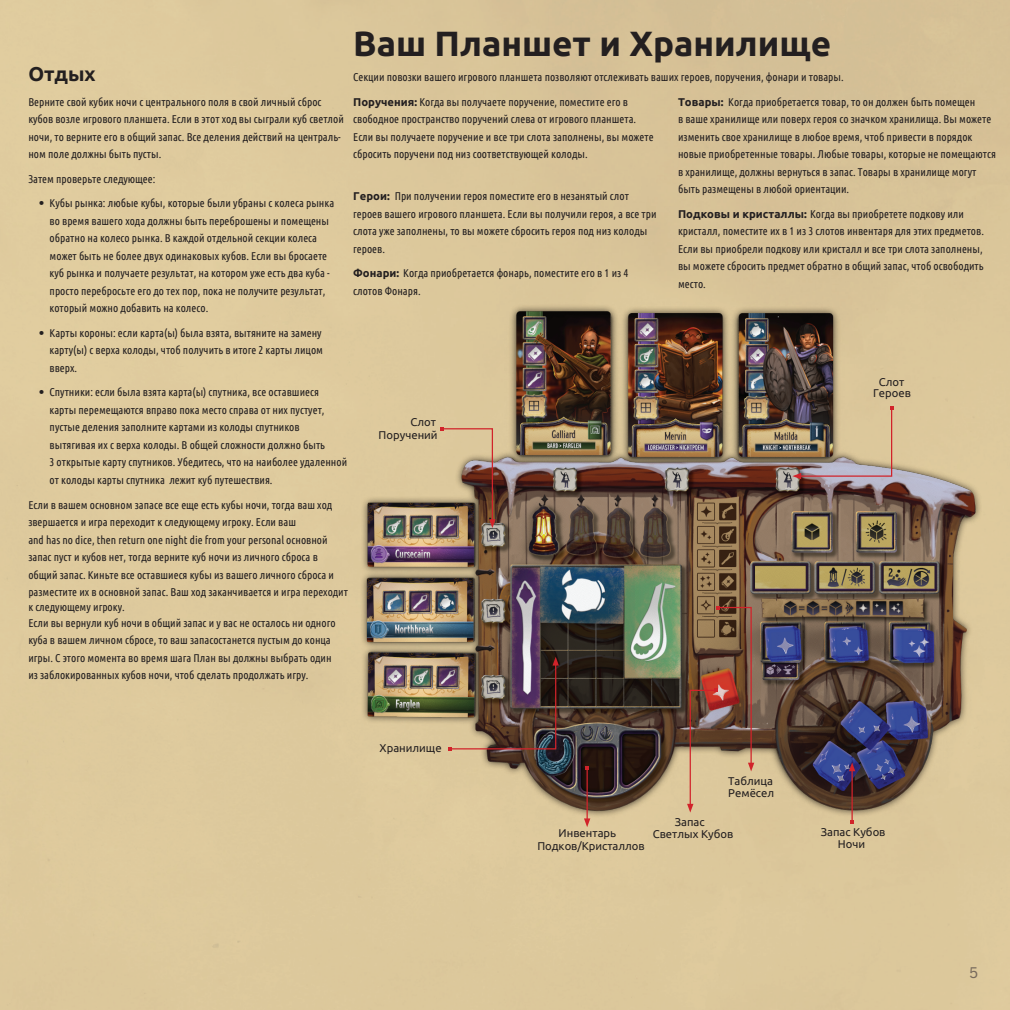
<style>
.page{position:relative;width:1010px;height:1010px;background:#fff}
.page>*{position:absolute;margin:0;border:0;box-sizing:border-box;transform-origin:0 0}
.t1{font:700 35px "Ubuntu";letter-spacing:.005em;color:#231f20}
.t2{font:700 20px "Ubuntu";letter-spacing:.005em;color:#231f20}
.t3{font:15px "Trade Gothic Next LT Pro";color:#776a5c}
.t4{font:11.25px/17.5px "Ubuntu Condensed";letter-spacing:.005em;color:#231f20}
.t5{font:11.25px/12.5px "Ubuntu";letter-spacing:.005em;color:#231f20;text-align:center}
.s1{font-family:"Ubuntu";font-weight:700}
.s2{font-family:"Trade Gothic Next LT Pro";font-weight:300}
</style>
<div class="page">
<img style="left:354px;top:274px;width:627px;height:560px">
<img style="left:448px;top:657px;width:111px;height:93px">
<hr style="left:851px;top:769px;width:2px;height:53px;background:#d1232a">
<svg style="left:849px;top:762px;width:6px;height:9px"></svg>
<img style="left:792px;top:407px;width:101px;height:72px">
<img style="left:440px;top:427px;width:56px;height:101px">
<svg style="left:687px;top:606px;width:67px;height:206px;background:#977157"></svg>
<hr style="left:586px;top:768px;width:2px;height:52px;background:#d1232a">
<svg style="left:585px;top:766px;width:4px;height:4px"></svg>
<svg style="left:584px;top:818px;width:6px;height:9px"></svg>
<h1 class="t1" style="left:353px;top:24px;width:479px">Ваш Планшет и Хранилище</h1>
<p class="t4" style="left:353px;top:64px;width:492px;line-height:24.6px">Секции повозки вашего игрового планшета позволяют отслеживать ваших героев, поручения, фонари и товары.<br><span class="s1">Поручения:</span> Когда вы получаете поручение, поместите его в</p>
<p class="t4" style="left:353px;top:110px;width:302px">свободное пространство поручений слева от игрового планшета.<br>Если вы получаете поручение и все три слота заполнены, вы можете сбросить поручени под низ соответствующей колоды.</p>
<p class="t4" style="left:353px;top:187px;width:305px"><span class="s1">Герои:</span> При получении героя поместите его в незанятый слот героев вашего игрового планшета. Если вы получили героя, а все три слота уже заполнены, то вы можете сбросить героя под низ колоды героев.</p>
<p class="t4" style="left:353px;top:264px;width:277px"><span class="s1">Фонари:</span> Когда приобретается фонарь, поместите его в 1 из 4 слотов Фонаря.</p>
<h2 class="t2" style="left:28px;top:62px;width:69px">Отдых</h2>
<p class="t4" style="left:28px;top:93px;width:317px">Верните свой кубик ночи с центрального поля в свой личный сброс кубов возле игрового планшета. Если в этот ход вы сыграли куб светлой ночи, то верните его в общий запас. Все деления действий на централь&shy;ном поле должны быть пусты.</p>
<p class="t4" style="left:28px;top:170px;width:129px">Затем проверьте следующее:</p>
<p class="t4" style="left:50px;top:194px;width:286px;text-indent:-11px"><span class="s2">•</span> Кубы рынка: любые кубы, которые были убраны с колеса рынка во время вашего хода должны быть переброшены и помещены обратно на колесо рынка. В каждой отдельной секции колеса может быть не более двух одинаковых кубов. Если вы бросаете куб рынка и получаете результат, на котором уже есть два куба - просто перебросьте его до тех пор, пока не получите результат, который можно добавить на колесо.</p>
<p class="t4" style="left:50px;top:324px;width:275px;text-align:justify;text-indent:-11px"><span class="s2">•</span> Карты короны: если карта(ы) была взята, вытяните на замену карту(ы) с верха колоды, чтоб получить в итоге 2 карты лицом вверх.</p>
<p class="t4" style="left:50px;top:383px;width:299px;text-indent:-11px"><span class="s2">•</span> Спутники: если была взята карта(ы) спутника, все оставшиеся карты перемещаются вправо пока место справа от них пустует, пустые деления заполните картами из колоды спутников вытягивая их с верха колоды. В общей сложности должно быть<br>3 открытые карту спутников. Убедитесь, что на наиболее удаленной от колоды карты спутника лежит куб путешествия.</p>
<p class="t4" style="left:28px;top:496px;width:321px">Если в вашем основном запасе все еще есть кубы ночи, тогда ваш ход звершается и игра переходит к следующему игроку. Если ваш<br>and has no dice, then return one night die from your personal основной запас пуст и кубов нет, тогда верните куб ночи из личного сброса в общий запас. Киньте все оставшиеся кубы из вашего личного сброса и разместите их в основной запас. Ваш ход заканчивается и игра переходит</p>
<p class="t4" style="left:28px;top:598px;width:309px;line-height:16.1px">к следующему игроку.<br>Если вы вернули куб ночи в общий запас и у вас не осталось ни одного</p>
<p class="t4" style="left:28px;top:631px;width:305px;text-align:justify">куба в вашем личном сбросе, то ваш запасостанется пустым до конца игры. С этого момента во время шага План вы должны выбрать один из заблокированных кубов ночи, чтоб сделать продолжать игру.</p>
<p class="t4" style="left:678px;top:93px;width:319px"><span class="s1">Товары:</span> Когда приобретается товар, то он должен быть помещен<br>в ваше хранилище или поверх героя со значком хранилища. Вы можете изменить свое хранилище в любое время, чтоб привести в порядок новые приобретенные товары. Любые товары, которые не помещаются в хранилище, должны вернуться в запас. Товары в хранилище могут быть размещены в любой ориентации.</p>
<p class="t4" style="left:678px;top:205px;width:307px"><span class="s1">Подковы и кристаллы:</span> Когда вы приобретете подкову или кристалл, поместите их в 1 из 3 слотов инвентаря для этих предметов.<br>Если вы приобрели подкову или кристалл и все три слота заполнены, вы можете сбросить предмет обратно в общий запас, чтоб освободить место.</p>
<p class="t5" style="left:873px;top:376px;width:39px;line-height:11.6px">Слот<br>Героев</p>
<p class="t5" style="left:379px;top:415px;width:60px;line-height:13.4px;text-align:right">Слот<br>Поручений</p>
<p class="t5" style="left:380px;top:742px;width:63px">Хранилище</p>
<p class="t5" style="left:537px;top:826px;width:109px;line-height:13.6px;text-align:left;text-indent:21px">Инвентарь<br>Подков/Кристаллов</p>
<p class="t5" style="left:728px;top:775px;width:48px;line-height:11.6px;text-align:left">Таблица<br>Ремёсел</p>
<p class="t5" style="left:653px;top:815px;width:82px">Запас<br>Светлых Кубов</p>
<p class="t5" style="left:821px;top:825px;width:66px">Запас Кубов<br>Ночи</p>
<h3 class="t3" style="left:969px;top:962px;width:10px">5</h3>
</div>
